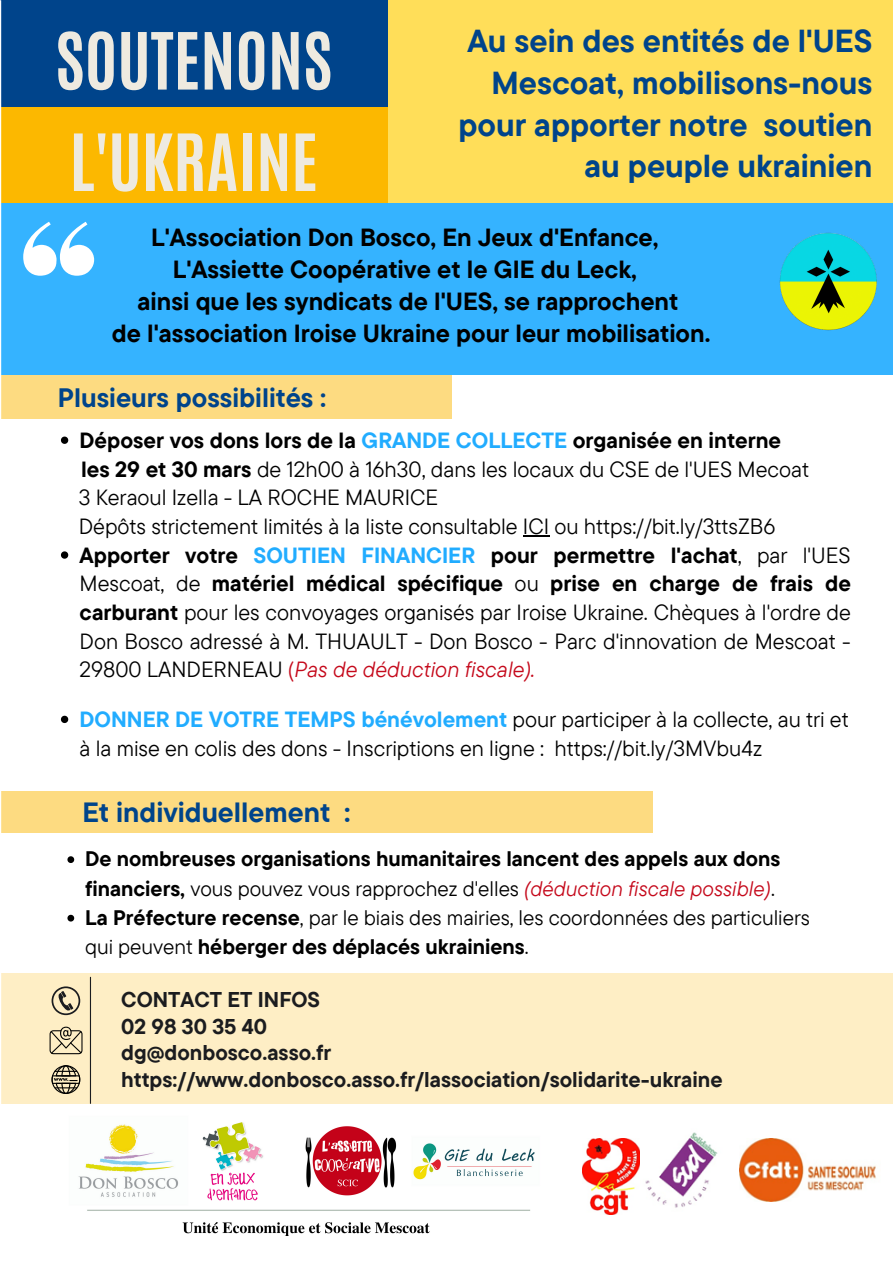
<style>
.page{position:relative;width:893px;height:1263px;background:#fff}
.page>*{position:absolute;margin:0;border:0;box-sizing:border-box;transform-origin:0 0}
.t1{font:700 66.9px "Antonio";color:#eeeae0}
.t2{font:700 31.72px/41.6px "TT Commons Pro";color:#00448b;text-align:right}
.t3{font:700 27.75px "TT Commons Pro";color:#00448b}
.t4{font:700 26.55px "TT Commons Pro";color:#00448b}
.t5{font:700 24.75px "TT Commons Pro";color:#000}
.t6{font:21.9px/28.7px "TT Commons Pro";color:#000;text-align:justify}
.t7{font:700 21.9px "TT Commons Pro";color:#000}
.t8{font:700 21.38px "TT Commons Pro";color:#1b1c1f}
.t9{font:700 21px/29.2px "TT Commons Pro";color:#000}
.t10{font:21px/29.2px "TT Commons Pro";color:#000}
.s1{color:#21acff}
.s2{font-weight:700}
.s3{font-weight:700;color:#21acff}
.s4{color:#c5091b}
.s5{font-style:italic;color:#c5091b}
.s6{font-weight:400}
.s7{font-weight:400;font-style:italic;color:#c5091b}
</style>
<div class="page">
<div style="left:387px;top:0;width:506px;height:203px;background:#ffde59"></div>
<img style="left:78px;top:1122px;width:457px;height:114px">
<div style="left:0;top:0;width:388px;height:107px;background:#00448b"></div>
<div style="left:0;top:203px;width:893px;height:171px;background:#35b3ff"></div>
<div style="left:0;top:107px;width:388px;height:96px;background:#fcb800"></div>
<img style="left:582px;top:1138px;width:58px;height:76px">
<img style="left:739px;top:1138px;width:137px;height:64px">
<img style="left:645px;top:1132px;width:73px;height:76px">
<div style="left:0;top:375px;width:451px;height:44px;background:#fddb81"></div>
<div style="left:0;top:974px;width:893px;height:130px;background:#feeec5"></div>
<div style="left:0;top:791px;width:653px;height:42px;background:#fddb81"></div>
<img style="left:779px;top:232px;width:98px;height:99px">
<svg style="left:23px;top:222px;width:71px;height:54px"></svg>
<svg style="left:52px;top:986px;width:28px;height:29px"></svg>
<svg style="left:50px;top:1027px;width:32px;height:27px"></svg>
<svg style="left:52px;top:1065px;width:28px;height:29px"></svg>
<svg style="left:61px;top:437px;width:7px;height:7px"></svg>
<svg style="left:61px;top:551px;width:7px;height:8px"></svg>
<svg style="left:61px;top:716px;width:7px;height:7px"></svg>
<hr style="left:523px;top:535px;width:26px;height:2px;background:#000">
<svg style="left:67px;top:856px;width:7px;height:7px"></svg>
<svg style="left:67px;top:915px;width:7px;height:6px"></svg>
<hr style="left:0;top:1px;width:1px;height:1262px;background:#fff">
<hr style="left:90px;top:977px;width:1px;height:126px;background:#1b1c1f">
<p class="t1" style="left:55px;top:13px;width:279px">SOUTENONS</p>
<p class="t1" style="left:70px;top:114px;width:250px">L'UKRAINE</p>
<p class="t2" style="left:458px;top:20px;width:415px">Au sein des entités de l'UES<br>Mescoat, mobilisons-nous pour apporter notre soutien au peuple ukrainien</p>
<p class="t5" style="left:151px;top:221px;width:509px">L'Association Don Bosco, En Jeux d'Enfance,</p>
<p class="t5" style="left:173px;top:253px;width:465px">L'Assiette Coopérative et le GIE du Leck,</p>
<p class="t5" style="left:138px;top:285px;width:542px">ainsi que les syndicats de l'UES, se rapprochent</p>
<p class="t5" style="left:112px;top:317px;width:600px">de l'association Iroise Ukraine pour leur mobilisation.</p>
<p class="t4" style="left:58px;top:380px;width:270px">Plusieurs possibilités :</p>
<p class="t7" style="left:80px;top:426px;width:703px">Déposer vos dons lors de la <span class="s1">GRANDE COLLECTE</span> organisée en interne</p>
<p class="t6" style="left:81px;top:454px;width:729px"><span class="s2">les 29 et 30 mars</span> de 12h00 à 16h30, dans les locaux du CSE de l'UES Mecoat</p>
<p class="t6" style="left:79px;top:483px;width:361px">3 Keraoul Izella - LA ROCHE MAURICE</p>
<p class="t6" style="left:79px;top:511px;width:698px">Dépôts strictement limités à la liste consultable ICI ou https://bit.ly/3ttsZB6</p>
<p class="t6" style="left:80px;top:540px;width:773px"><span class="s2">Apporter votre</span> <span class="s3">SOUTIEN FINANCIER</span> <span class="s2">pour permettre l'achat</span>, par l'UES Mescoat, de <span class="s2">matériel médical spécifique</span> ou <span class="s2">prise en charge de frais de carburant</span> pour les convoyages organisés par Iroise Ukraine. Chèques à l'ordre de Don Bosco adressé à M. THUAULT - Don Bosco - Parc d'innovation de Mescoat - 29800 LANDERNEAU <span class="s4">(</span><span class="s5">Pas de déduction fiscale).</span></p>
<p class="t6" style="left:80px;top:704px;width:770px"><span class="s3">DONNER DE VOTRE TEMPS bénévolement</span> pour participer à la collecte, au tri et à la mise en colis des dons - Inscriptions en ligne : https://bit.ly/3MVbu4z</p>
<p class="t3" style="left:82px;top:794px;width:270px">Et individuellement :</p>
<p class="t9" style="left:85px;top:844px;width:697px">De nombreuses organisations humanitaires lancent des appels aux dons financiers, <span class="s6">vous pouvez vous rapprochez d'elles</span> <span class="s7">(déduction fiscale possible)</span><span class="s6">.</span></p>
<p class="t10" style="left:85px;top:902px;width:726px"><span class="s2">La Préfecture recense</span>, par le biais des mairies, les coordonnées des particuliers qui peuvent <span class="s2">héberger des déplacés ukrainiens</span>.</p>
<p class="t8" style="left:121px;top:986px;width:200px">CONTACT ET INFOS</p>
<p class="t8" style="left:121px;top:1012px;width:147px">02 98 30 35 40</p>
<p class="t8" style="left:121px;top:1039px;width:212px">dg@donbosco.asso.fr</p>
<p class="t8" style="left:121px;top:1065px;width:603px">https://www.donbosco.asso.fr/lassociation/solidarite-ukraine</p>
</div>
